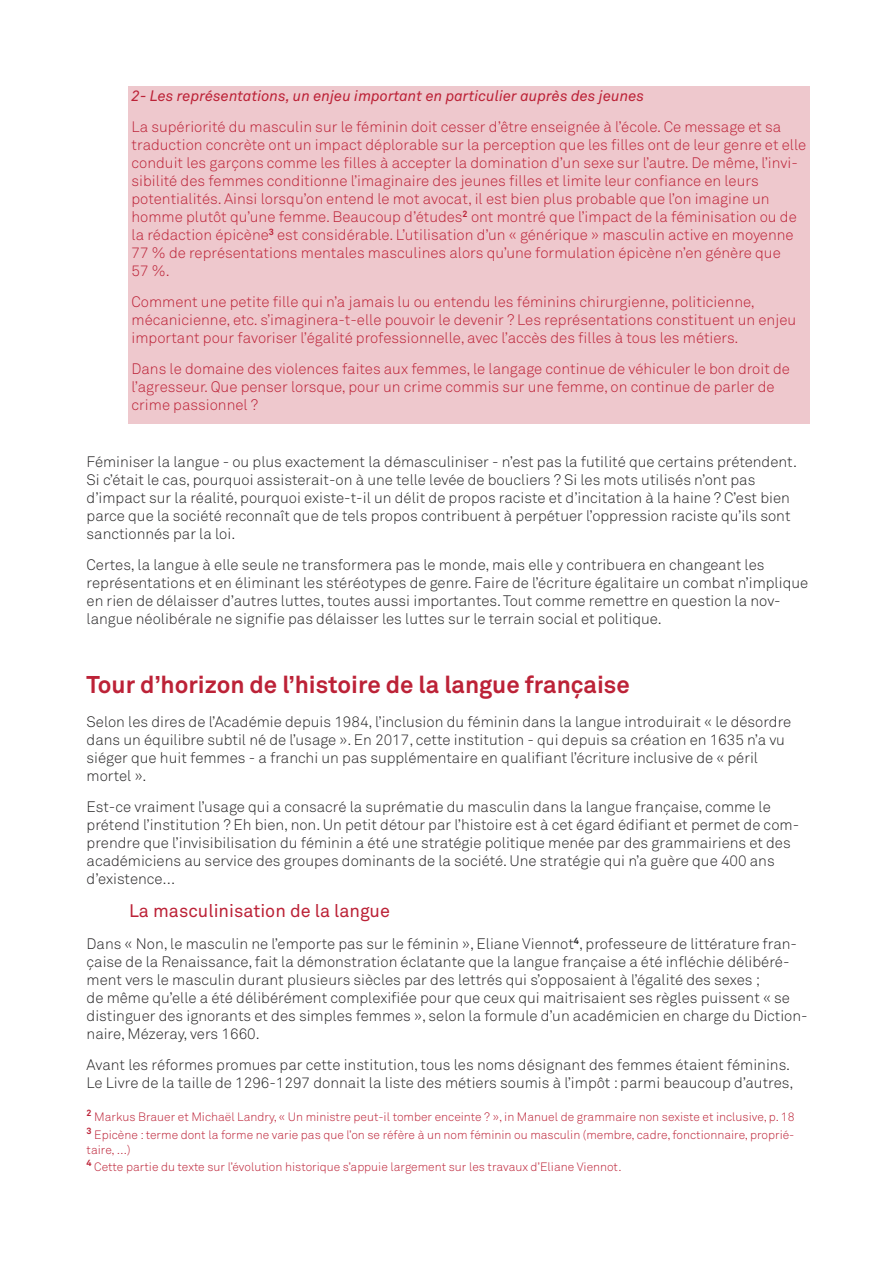
<style>
.page{position:relative;width:893px;height:1263px;background:#fff}
.page>*{position:absolute;margin:0;border:0;box-sizing:border-box;transform-origin:0 0}
.t1{font:700 24px "Akkurat Std";color:#bc2237}
.t2{font:18px "Akkurat Std";color:#bc2237}
.t3{font:300 15px/18px "Akkurat Std";color:#262526}
.t4{font:300 15px/18px "Akkurat Std";color:#bc2237}
.t5{font:italic 15px "Akkurat Std";color:#bc2237}
.t6{font:300 12px/18px "Akkurat Std";color:#bc2237}
</style>
<div class="page">
<div style="left:128px;top:87px;width:681px;height:337px;background:#eec8cd"></div>
<p class="t5" style="left:131px;top:87px;width:514px">2- Les représentations, un enjeu important en particulier auprès des jeunes</p>
<p class="t4" style="left:131px;top:118px;width:676px">La supériorité du masculin sur le féminin doit cesser d’être enseignée à l’école. Ce message et sa traduction concrète ont un impact déplorable sur la perception que les filles ont de leur genre et elle conduit les garçons comme les filles à accepter la domination d’un sexe sur l’autre. De même, l’invi&shy;sibilité des femmes conditionne l’imaginaire des jeunes filles et limite leur confiance en leurs potentialités. Ainsi lorsqu’on entend le mot avocat, il est bien plus probable que l’on imagine un homme plutôt qu’une femme. Beaucoup d’études<sup>2</sup> ont montré que l’impact de la féminisation ou de la rédaction épicène<sup>3</sup> est considérable. L’utilisation d’un « générique » masculin active en moyenne 77 % de représentations mentales masculines alors qu’une formulation épicène n’en génère que<br>57 %.</p>
<p class="t4" style="left:131px;top:292px;width:666px">Comment une petite fille qui n’a jamais lu ou entendu les féminins chirurgienne, politicienne, mécanicienne, etc. s’imaginera-t-elle pouvoir le devenir ? Les représentations constituent un enjeu important pour favoriser l’égalité professionnelle, avec l’accès des filles à tous les métiers.</p>
<p class="t4" style="left:131px;top:359px;width:660px">Dans le domaine des violences faites aux femmes, le langage continue de véhiculer le bon droit de l’agresseur. Que penser lorsque, pour un crime commis sur une femme, on continue de parler de crime passionnel ?</p>
<p class="t3" style="left:87px;top:453px;width:712px">Féminiser la langue - ou plus exactement la démasculiniser - n’est pas la futilité que certains prétendent.<br>Si c’était le cas, pourquoi assisterait-on à une telle levée de boucliers ? Si les mots utilisés n’ont pas d’impact sur la réalité, pourquoi existe-t-il un délit de propos raciste et d’incitation à la haine ? C’est bien parce que la société reconnaît que de tels propos contribuent à perpétuer l’oppression raciste qu’ils sont sanctionnés par la loi.</p>
<p class="t3" style="left:87px;top:556px;width:723px">Certes, la langue à elle seule ne transformera pas le monde, mais elle y contribuera en changeant les représentations et en éliminant les stéréotypes de genre. Faire de l’écriture égalitaire un combat n’implique en rien de délaisser d’autres luttes, toutes aussi importantes. Tout comme remettre en question la nov&shy;langue néolibérale ne signifie pas délaisser les luttes sur le terrain social et politique.</p>
<h1 class="t1" style="left:87px;top:669px;width:544px">Tour d’horizon de l’histoire de la langue française</h1>
<p class="t3" style="left:87px;top:713px;width:706px">Selon les dires de l’Académie depuis 1984, l’inclusion du féminin dans la langue introduirait « le désordre dans un équilibre subtil né de l’usage ». En 2017, cette institution - qui depuis sa création en 1635 n’a vu siéger que huit femmes - a franchi un pas supplémentaire en qualifiant l’écriture inclusive de « péril mortel ».</p>
<p class="t3" style="left:87px;top:798px;width:714px">Est-ce vraiment l’usage qui a consacré la suprématie du masculin dans la langue française, comme le prétend l’institution ? Eh bien, non. Un petit détour par l’histoire est à cet égard édifiant et permet de com&shy;prendre que l’invisibilisation du féminin a été une stratégie politique menée par des grammairiens et des académiciens au service des groupes dominants de la société. Une stratégie qui n’a guère que 400 ans d’existence…</p>
<p class="t2" style="left:129px;top:900px;width:262px">La masculinisation de la langue</p>
<p class="t3" style="left:87px;top:935px;width:722px">Dans « Non, le masculin ne l’emporte pas sur le féminin », Eliane Viennot<sup>4</sup>, professeure de littérature fran&shy;çaise de la Renaissance, fait la démonstration éclatante que la langue française a été infléchie délibéré&shy;ment vers le masculin durant plusieurs siècles par des lettrés qui s’opposaient à l’égalité des sexes ;<br>de même qu’elle a été délibérément complexifiée pour que ceux qui maitrisaient ses règles puissent « se distinguer des ignorants et des simples femmes », selon la formule d’un académicien en charge du Diction&shy;naire, Mézeray, vers 1660.</p>
<p class="t3" style="left:87px;top:1055px;width:708px">Avant les réformes promues par cette institution, tous les noms désignant des femmes étaient féminins.<br>Le Livre de la taille de 1296-1297 donnait la liste des métiers soumis à l’impôt : parmi beaucoup d’autres,</p>
<p class="t6" style="left:87px;top:1107px;width:709px"><sup>2</sup> Markus Brauer et Michaël Landry, « Un ministre peut-il tomber enceinte ? », in Manuel de grammaire non sexiste et inclusive, p. 18<br><sup>3</sup> Epicène : terme dont la forme ne varie pas que l’on se réfère à un nom féminin ou masculin (membre, cadre, fonctionnaire, proprié-</p>
<p class="t6" style="left:87px;top:1141px;width:536px;line-height:16.8px">taire, …)<br><sup>4</sup> Cette partie du texte sur l’évolution historique s’appuie largement sur les travaux d’Eliane Viennot.</p>
</div>
